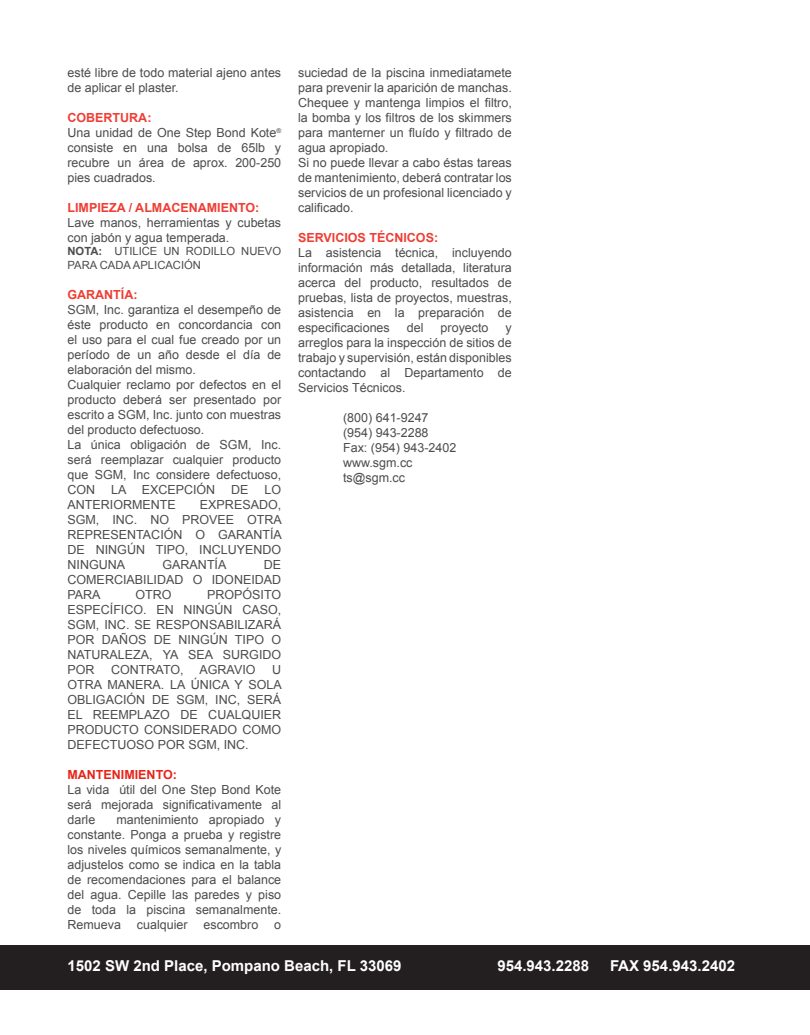
<style>
.page{position:relative;width:810px;height:1035px;background:#fff}
.page>*{position:absolute;margin:0;border:0;box-sizing:border-box;transform-origin:0 0}
.t1{font:700 15px "Arial";color:#fff}
.t2{font:12.5px/15px "Arial";color:#4b4c4d;text-align:justify}
.t3{font:700 12.5px "Arial";color:#ee3e34}
.t4{font:700 12.5px "Arial";color:#e72419}
.t5{font:11.25px/13.5px "Arial";color:#4b4c4d}
.s1{font-weight:700}
</style>
<div class="page">
<div style="left:0;top:945px;width:810px;height:45px;background:#231f20"></div>
<p class="t2" style="left:68px;top:65px;width:215px">esté libre de todo material ajeno antes de aplicar el plaster.</p>
<p class="t3" style="left:68px;top:109px;width:86px">COBERTURA:</p>
<p class="t2" style="left:68px;top:125px;width:215px">Una unidad de One Step Bond Kote<sup>® </sup>consiste en una bolsa de 65lb y recubre un área de aprox. 200-250 pies cuadrados.</p>
<p class="t3" style="left:68px;top:199px;width:193px">LIMPIEZA / ALMACENAMIENTO:</p>
<p class="t2" style="left:68px;top:215px;width:215px">Lave manos, herramientas y cubetas con jabón y agua temperada.</p>
<p class="t5" style="left:68px;top:245px;width:215px"><span class="s1">NOTA:</span> UTILICE UN RODILLO NUEVO<br>PARA CADA APLICACIÓN</p>
<p class="t3" style="left:68px;top:286px;width:72px">GARANTÍA:</p>
<p class="t2" style="left:68px;top:302px;width:215px">SGM, Inc. garantiza el desempeño de éste producto en concordancia con el uso para el cual fue creado por un período de un año desde el día de elaboración del mismo.</p>
<p class="t2" style="left:68px;top:377px;width:215px">Cualquier reclamo por defectos en el producto deberá ser presentado por escrito a SGM, Inc. junto con muestras del producto defectuoso.</p>
<p class="t2" style="left:68px;top:437px;width:215px">La única obligación de SGM, Inc. será reemplazar cualquier producto que SGM, Inc considere defectuoso, CON</p>
<p class="t2" style="left:111px;top:482px;width:106px">LA EXCEPCIÓN</p>
<p class="t2" style="left:231px;top:482px;width:19px">DE</p>
<p class="t2" style="left:265px;top:482px;width:18px">LO</p>
<p class="t2" style="left:68px;top:497px;width:110px">ANTERIORMENTE</p>
<p class="t2" style="left:68px;top:497px;width:216px;text-indent:132px">EXPRESADO, SGM, INC. NO PROVEE OTRA REPRESENTACIÓN O GARANTÍA DE NINGÚN TIPO, INCLUYENDO NINGUNA</p>
<p class="t2" style="left:163px;top:557px;width:65px">GARANTÍA</p>
<p class="t2" style="left:68px;top:557px;width:215px;text-indent:196px">DE COMERCIABILIDAD O IDONEIDAD PARA</p>
<p class="t2" style="left:68px;top:587px;width:215px;text-indent:140px">PROPÓSITO ESPECÍFICO. EN NINGÚN CASO, SGM, INC. SE RESPONSABILIZARÁ POR DAÑOS DE NINGÚN TIPO O NATURALEZA, YA SEA SURGIDO POR</p>
<p class="t2" style="left:135px;top:587px;width:38px">OTRO</p>
<p class="t2" style="left:111px;top:662px;width:74px">CONTRATO,</p>
<p class="t2" style="left:200px;top:662px;width:58px">AGRAVIO</p>
<p class="t2" style="left:68px;top:662px;width:216px;text-indent:205px">U OTRA MANERA. LA ÚNICA Y SOLA OBLIGACIÓN DE SGM, INC, SERÁ EL REEMPLAZO DE CUALQUIER PRODUCTO CONSIDERADO COMO DEFECTUOSO POR SGM, INC.</p>
<p class="t4" style="left:68px;top:766px;width:111px">MANTENIMIENTO:</p>
<p class="t2" style="left:68px;top:782px;width:215px">La vida útil del One Step Bond Kote será mejorada significativamente al darle</p>
<p class="t2" style="left:68px;top:812px;width:215px;text-indent:49px">mantenimiento apropiado y constante. Ponga a prueba y registre los niveles químicos semanalmente, y adjustelos como se indica en la tabla de recomendaciones para el balance del agua. Cepille las paredes y piso de toda la piscina semanalmente.<br>Remueva</p>
<p class="t2" style="left:137px;top:917px;width:52px">cualquier</p>
<p class="t2" style="left:204px;top:917px;width:56px">escombro</p>
<p class="t2" style="left:274px;top:917px;width:8px">o</p>
<p class="t2" style="left:298px;top:65px;width:215px">suciedad de la piscina inmediatamete para prevenir la aparición de manchas.<br>Chequee y mantenga limpios el filtro, la bomba y los filtros de los skimmers para manterner un fluído y filtrado de agua apropiado.</p>
<p class="t2" style="left:298px;top:155px;width:215px">Si no puede llevar a cabo éstas tareas de mantenimiento, deberá contratar los servicios de un profesional licenciado y calificado.</p>
<p class="t3" style="left:298px;top:229px;width:142px">SERVICIOS TÉCNICOS:</p>
<p class="t2" style="left:298px;top:245px;width:215px">La asistencia técnica, incluyendo información más detallada, literatura acerca del producto, resultados de pruebas, lista de proyectos, muestras, asistencia en la preparación de especificaciones</p>
<p class="t2" style="left:407px;top:320px;width:18px">del</p>
<p class="t2" style="left:441px;top:320px;width:49px">proyecto</p>
<p class="t2" style="left:298px;top:320px;width:215px;text-indent:207px">y arreglos para la inspección de sitios de trabajo y supervisión, están disponibles contactando al Departamento de Servicios Técnicos.</p>
<p class="t2" style="left:343px;top:410px;width:87px">(800) 641-9247</p>
<p class="t2" style="left:343px;top:425px;width:87px">(954) 943-2288</p>
<p class="t2" style="left:343px;top:440px;width:115px">Fax: (954) 943-2402</p>
<p class="t2" style="left:343px;top:455px;width:71px">www.sgm.cc</p>
<p class="t2" style="left:343px;top:470px;width:64px">ts@sgm.cc</p>
<p class="t1" style="left:68px;top:956px;width:336px">1502 SW 2nd Place, Pompano Beach, FL 33069</p>
<p class="t1" style="left:497px;top:956px;width:93px">954.943.2288</p>
<p class="t1" style="left:610px;top:956px;width:127px">FAX 954.943.2402</p>
</div>
